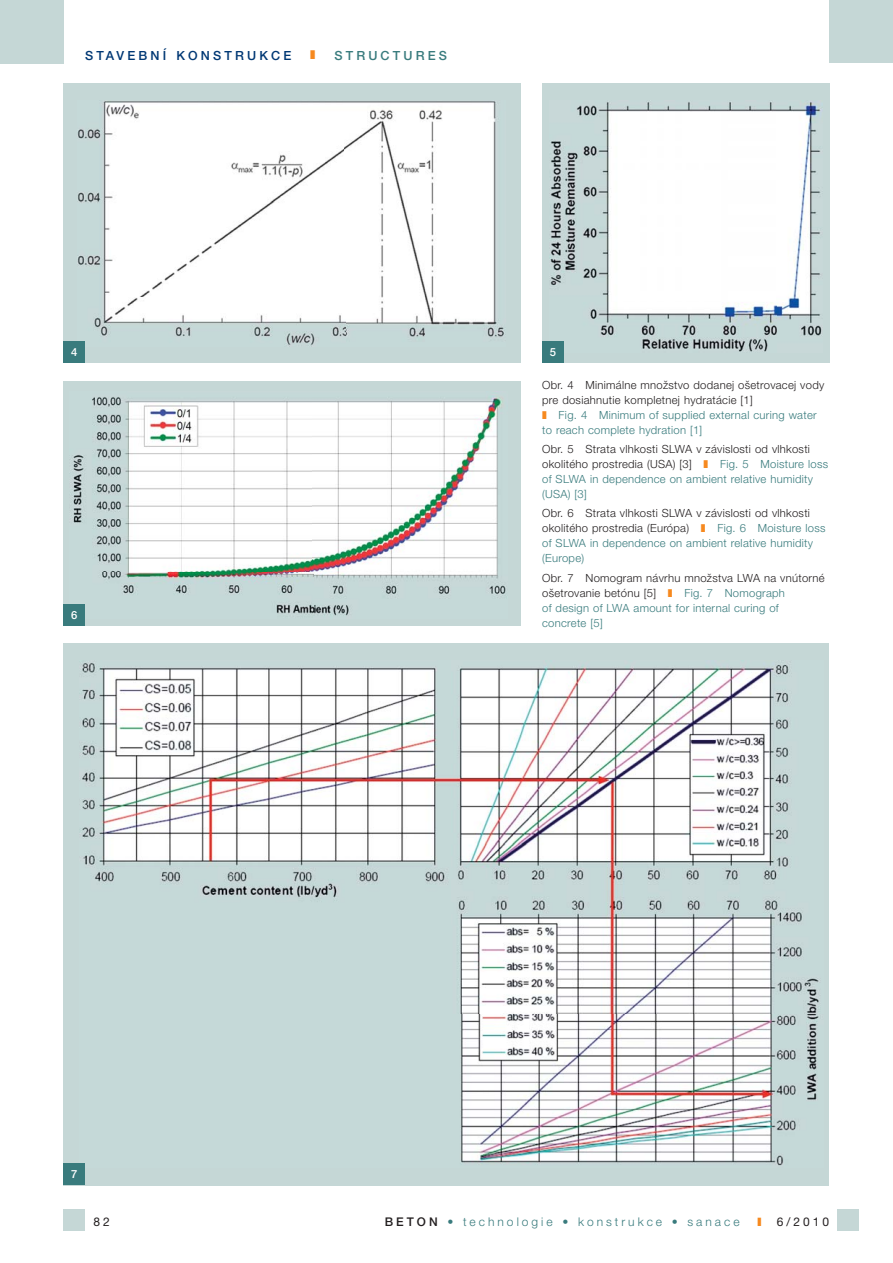
<style>
.page{position:relative;width:893px;height:1263px;background:#fff}
.page>*{position:absolute;margin:0;border:0;box-sizing:border-box;transform-origin:0 0}
.t1{font:500 12.6px "Helvetica Neue LT Pro";letter-spacing:.25em;color:#003874}
.t2{font:500 12.6px "Helvetica Neue LT Pro";letter-spacing:.25em;color:#397b7d}
.t3{font:300 12px "Helvetica Neue LT Pro";letter-spacing:.25em;color:#397b7d}
.t4{font:12px "Helvetica Neue LT Pro";letter-spacing:.25em;color:#231f20}
.t5{font:300 11.25px/15px "Helvetica Neue LT Pro";letter-spacing:.025em;color:#231f20}
.t6{font:300 11.25px/15px "Helvetica Neue LT Pro";letter-spacing:.025em;color:#397b7d}
.t7{font:500 11.25px "Helvetica Neue LT Pro";color:#fff}
.s1{color:#f6891f}
.s2{color:#397b7d}
.s3{color:#231f20}
.s4{font-weight:500;color:#231f20}
</style>
<div class="page">
<div style="left:64px;top:1210px;width:21px;height:21px;background:#c5d7d6"></div>
<div style="left:838px;top:1210px;width:21px;height:21px;background:#c5d7d6"></div>
<div style="left:829px;top:0;width:64px;height:63px;background:#c5d7d6"></div>
<div style="left:0;top:0;width:64px;height:64px;background:#c5d7d6"></div>
<div style="left:64px;top:83px;width:457px;height:280px;background:#c5d7d6"></div>
<img style="left:77px;top:101px;width:427px;height:246px">
<div style="left:542px;top:83px;width:287px;height:280px;background:#c5d7d6"></div>
<img style="left:550px;top:101px;width:272px;height:252px">
<div style="left:64px;top:381px;width:457px;height:245px;background:#c5d7d6"></div>
<img style="left:73px;top:397px;width:433px;height:219px">
<div style="left:64px;top:643px;width:765px;height:542px;background:#c5d7d6"></div>
<img style="left:81px;top:663px;width:738px;height:503px">
<div style="left:64px;top:341px;width:21px;height:22px;background:#397b7d"></div>
<div style="left:64px;top:604px;width:21px;height:22px;background:#397b7d"></div>
<div style="left:64px;top:1163px;width:21px;height:22px;background:#397b7d"></div>
<div style="left:542px;top:341px;width:21px;height:22px;background:#397b7d"></div>
<p class="t1" style="left:85px;top:51px;width:208px">STAVEBNÍ KONSTRUKCE</p>
<p class="t2" style="left:334px;top:51px;width:114px">STRUCTURES</p>
<p class="t7" style="left:71px;top:348px;width:8px">4</p>
<p class="t7" style="left:71px;top:611px;width:8px">6</p>
<p class="t7" style="left:550px;top:348px;width:8px">5</p>
<p class="t5" style="left:542px;top:379px;width:284px">Obr. 4 Minimálne množstvo dodanej ošetrovacej vody pre dosiahnutie kompletnej hydratácie [1]<br><span class="s1">❚</span> <span class="s2">Fig. 4 Minimum of supplied external curing water to reach complete hydration [1]</span></p>
<p class="t5" style="left:542px;top:443px;width:287px">Obr. 5 Strata vlhkosti SLWA v závislosti od vlhkosti okolitého prostredia (USA) [3] <span class="s1">❚</span> <span class="s2">Fig. 5 Moisture loss of SLWA in dependence on ambient relative humidity (USA) [3]</span></p>
<p class="t5" style="left:542px;top:507px;width:285px">Obr. 6 Strata vlhkosti SLWA v závislosti od vlhkosti okolitého prostredia (Európa) <span class="s1">❚</span> <span class="s2">Fig. 6 Moisture loss of SLWA in dependence on ambient relative humidity (Europe)</span></p>
<p class="t6" style="left:542px;top:571px;width:284px"><span class="s3">Obr. 7 Nomogram návrhu množstva LWA na vnútorné ošetrovanie betónu [5]</span> <span class="s1">❚</span> Fig. 7 Nomograph<br>of design of LWA amount for internal curing of concrete [5]</p>
<p class="t7" style="left:71px;top:1170px;width:8px">7</p>
<p class="t4" style="left:94px;top:1217px;width:18px">82</p>
<p class="t3" style="left:385px;top:1217px;width:356px"><span class="s4">BETON</span> • technologie • konstrukce • sanace</p>
<p class="t4" style="left:777px;top:1217px;width:54px">6/2010</p>
</div>
